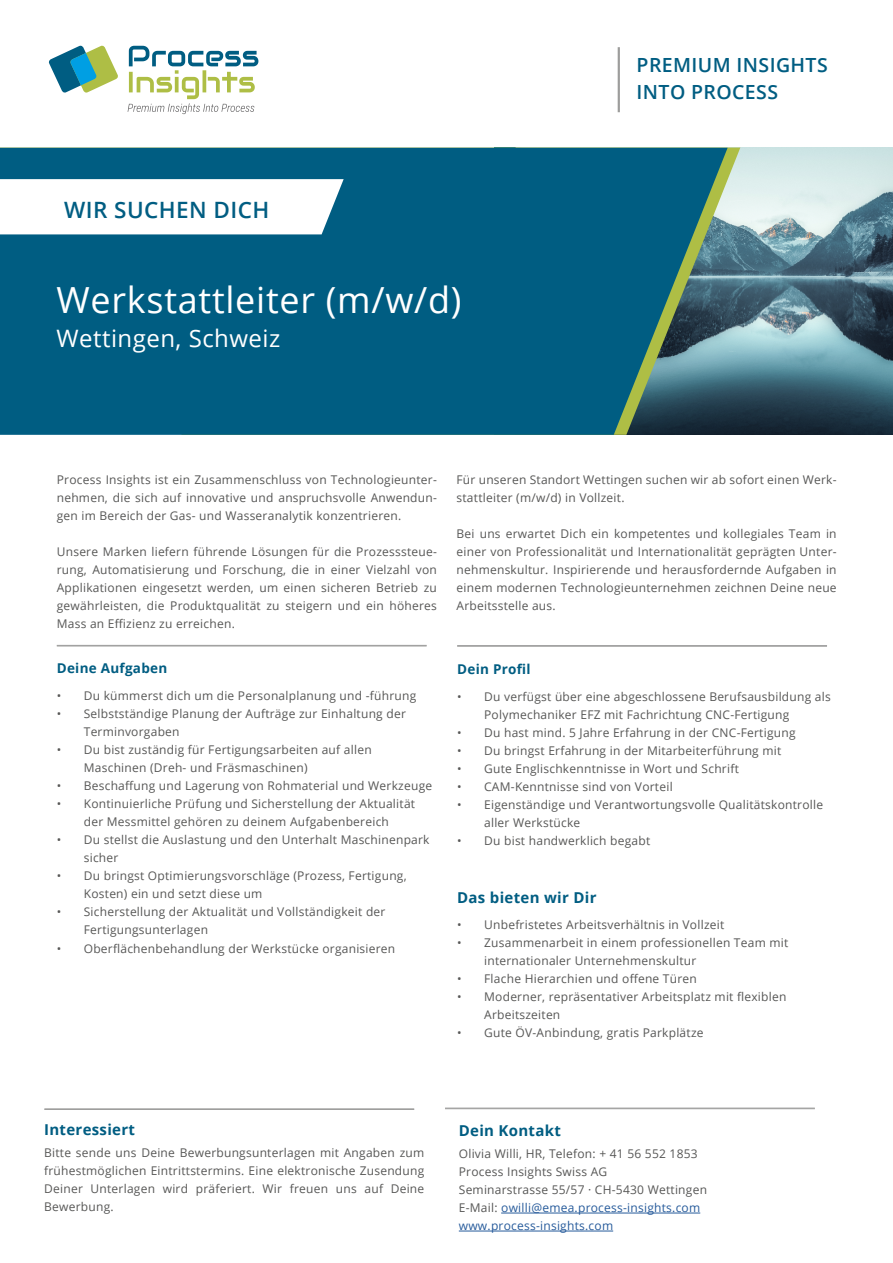
<style>
.page{position:relative;width:893px;height:1263px;background:#fff}
.page>*{position:absolute;margin:0;border:0;box-sizing:border-box;transform-origin:0 0}
.t1{font:36px "Open Sans";letter-spacing:.02em;color:#fff}
.t2{font:24px "Open Sans";letter-spacing:.02em;color:#fff}
.t3{font:600 22.5px "Open Sans";letter-spacing:.02em;color:#005d82}
.t4{font:600 19.5px/27px "Open Sans";letter-spacing:.02em;color:#005d82}
.t5{font:700 15px "Open Sans";letter-spacing:.02em;color:#005d82}
.t6{font:700 13.5px "Open Sans";letter-spacing:.02em;color:#005d82}
.t7{font:12px/18px "Open Sans";letter-spacing:.02em;color:#575756}
.s1{color:#275b9b}
</style>
<div class="page">
<img style="left:741px;top:148px;width:152px;height:287px">
<svg style="left:0;top:148px;width:728px;height:287px;background:#075f80"></svg>
<svg style="left:0;top:179px;width:344px;height:55px"></svg>
<svg style="left:48px;top:45px;width:70px;height:48px"></svg>
<svg style="left:128px;top:46px;width:130px;height:68px"></svg>
<hr style="left:618px;top:47px;width:2px;height:65px;background:#9d9d9c">
<hr style="left:57px;top:645px;width:370px;height:1px;background:#9d9d9c">
<hr style="left:57px;top:646px;width:370px;height:1px;background:#9d9d9c">
<hr style="left:457px;top:645px;width:370px;height:1px;background:#9d9d9c">
<hr style="left:457px;top:646px;width:370px;height:1px;background:#9d9d9c">
<hr style="left:501px;top:1213px;width:199px;height:1px;background:#275b9b">
<hr style="left:459px;top:1231px;width:154px;height:1px;background:#275b9b">
<hr style="left:445px;top:1108px;width:370px;height:1px;background:#9d9d9c">
<hr style="left:44px;top:1108px;width:370px;height:1px;background:#9d9d9c">
<hr style="left:44px;top:1109px;width:370px;height:1px;background:#9d9d9c">
<h3 class="t3" style="left:64px;top:195px;width:207px">WIR SUCHEN DICH</h3>
<h1 class="t1" style="left:57px;top:275px;width:406px">Werkstattleiter (m/w/d)</h1>
<h2 class="t2" style="left:57px;top:322px;width:225px">Wettingen, Schweiz</h2>
<h3 class="t4" style="left:637px;top:51px;width:193px">PREMIUM INSIGHTS<br>INTO PROCESS</h3>
<p class="t7" style="left:57px;top:470px;width:382px;text-align:justify">Process Insights ist ein Zusammenschluss von Technologieunter&shy;nehmen, die sich auf innovative und anspruchsvolle Anwendun&shy;gen im Bereich der Gas- und Wasseranalytik konzentrieren.</p>
<p class="t7" style="left:57px;top:542px;width:382px;text-align:justify">Unsere Marken liefern führende Lösungen für die Prozesssteue&shy;rung, Automatisierung und Forschung, die in einer Vielzahl von Applikationen eingesetzt werden, um einen sicheren Betrieb zu gewährleisten, die Produktqualität zu steigern und ein höheres Mass an Effizienz zu erreichen.</p>
<p class="t6" style="left:57px;top:659px;width:112px">Deine Aufgaben</p>
<p class="t7" style="left:57px;top:687px;width:361px">• Du kümmerst dich um die Personalplanung und -führung</p>
<p class="t7" style="left:84px;top:705px;width:324px;text-indent:-27px">• Selbstständige Planung der Aufträge zur Einhaltung der<br>Terminvorgaben</p>
<p class="t7" style="left:84px;top:741px;width:289px;text-indent:-27px">• Du bist zuständig für Fertigungsarbeiten auf allen<br>Maschinen (Dreh- und Fräsmaschinen)</p>
<p class="t7" style="left:57px;top:777px;width:377px">• Beschaffung und Lagerung von Rohmaterial und Werkzeuge</p>
<p class="t7" style="left:57px;top:795px;width:360px;text-align:center">• Kontinuierliche Prüfung und Sicherstellung der Aktualität der Messmittel gehören zu deinem Aufgabenbereich</p>
<p class="t7" style="left:84px;top:831px;width:347px;text-indent:-27px">• Du stellst die Auslastung und den Unterhalt Maschinenpark sicher</p>
<p class="t7" style="left:84px;top:867px;width:324px;text-indent:-27px">• Du bringst Optimierungsvorschläge (Prozess, Fertigung,<br>Kosten) ein und setzt diese um</p>
<p class="t7" style="left:84px;top:903px;width:303px;text-indent:-27px">• Sicherstellung der Aktualität und Vollständigkeit der<br>Fertigungsunterlagen</p>
<p class="t7" style="left:57px;top:939px;width:340px">• Oberflächenbehandlung der Werkstücke organisieren</p>
<p class="t7" style="left:456px;top:470px;width:382px">Für unseren Standort Wettingen suchen wir ab sofort einen Werk&shy;stattleiter (m/w/d) in Vollzeit.</p>
<p class="t7" style="left:456px;top:524px;width:382px;text-align:justify">Bei uns erwartet Dich ein kompetentes und kollegiales Team in einer von Professionalität und Internationalität geprägten Unter&shy;nehmenskultur. Inspirierende und herausfordernde Aufgaben in einem modernen Technologieunternehmen zeichnen Deine neue Arbeitsstelle aus.</p>
<p class="t6" style="left:457px;top:659px;width:75px">Dein Profil</p>
<p class="t7" style="left:484px;top:687px;width:348px;text-indent:-27px">• Du verfügst über eine abgeschlossene Berufsausbildung als<br>Polymechaniker EFZ mit Fachrichtung CNC-Fertigung</p>
<p class="t7" style="left:457px;top:723px;width:340px">• Du hast mind. 5 Jahre Erfahrung in der CNC-Fertigung</p>
<p class="t7" style="left:457px;top:741px;width:326px">• Du bringst Erfahrung in der Mitarbeiterführung mit</p>
<p class="t7" style="left:457px;top:759px;width:283px">• Gute Englischkenntnisse in Wort und Schrift</p>
<p class="t7" style="left:457px;top:777px;width:217px">• CAM-Kenntnisse sind von Vorteil</p>
<p class="t7" style="left:484px;top:795px;width:341px;text-indent:-27px">• Eigenständige und Verantwortungsvolle Qualitätskontrolle aller Werkstücke</p>
<p class="t7" style="left:457px;top:831px;width:195px">• Du bist handwerklich begabt</p>
<p class="t5" style="left:457px;top:887px;width:141px">Das bieten wir Dir</p>
<p class="t7" style="left:457px;top:915px;width:269px">• Unbefristetes Arbeitsverhältnis in Vollzeit</p>
<p class="t7" style="left:484px;top:933px;width:306px;text-indent:-27px">• Zusammenarbeit in einem professionellen Team mit internationaler Unternehmenskultur</p>
<p class="t7" style="left:457px;top:969px;width:241px">• Flache Hierarchien und offene Türen</p>
<p class="t7" style="left:484px;top:987px;width:304px;text-indent:-27px">• Moderner, repräsentativer Arbeitsplatz mit flexiblen<br>Arbeitszeiten</p>
<p class="t7" style="left:457px;top:1023px;width:248px">• Gute ÖV-Anbindung, gratis Parkplätze</p>
<p class="t5" style="left:44px;top:1119px;width:92px">Interessiert</p>
<p class="t7" style="left:44px;top:1144px;width:382px;text-align:justify">Bitte sende uns Deine Bewerbungsunterlagen mit Angaben zum frühestmöglichen Eintrittstermins. Eine elektronische Zusendung Deiner Unterlagen wird präferiert. Wir freuen uns auf Deine Bewerbung.</p>
<p class="t5" style="left:459px;top:1119px;width:104px">Dein Kontakt</p>
<p class="t7" style="left:459px;top:1144px;width:250px">Olivia Willi, HR, Telefon: + 41 56 552 1853<br>Process Insights Swiss AG<br>Seminarstrasse 55/57 · CH-5430 Wettingen E-Mail: <span class="s1">owilli@emea.process-insights.com www.process-insights.com</span></p>
</div>
